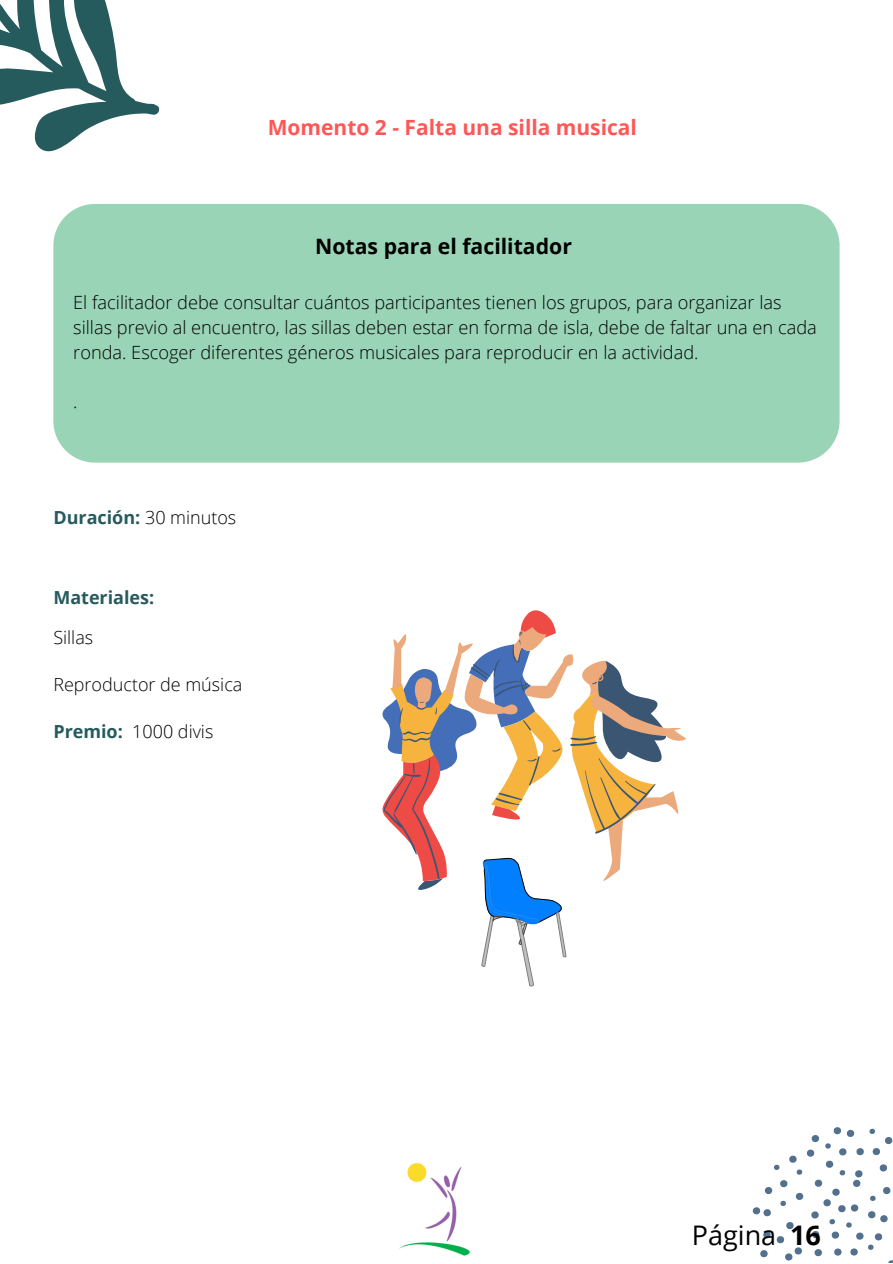
<style>
.page{position:relative;width:893px;height:1264px;background:#fff}
.page>*{position:absolute;margin:0;border:0;box-sizing:border-box;transform-origin:0 0}
.t1{font:27px "Open Sans";color:#000}
.t2{font:700 21.15px "Open Sans";color:#000}
.t3{font:700 21px "Open Sans";color:#ff5757}
.t4{font:300 18.15px/24.8px "Open Sans";color:#000}
.t5{font:300 18px "Open Sans";color:#000}
.t6{font:700 18px "Open Sans";color:#265b5e}
.s1{font-weight:300;color:#000}
.s2{font-weight:700;color:#265b5e}
.s3{font-weight:700}
</style>
<div class="page">
<svg style="left:0;top:0;width:160px;height:152px"></svg>
<svg style="left:752px;top:1127px;width:141px;height:135px"></svg>
<img style="left:399px;top:1163px;width:71px;height:93px">
<div style="left:53px;top:204px;width:786px;height:258px;background:#98d4b5"></div>
<svg style="left:481px;top:898px;width:86px;height:88px"></svg>
<img style="left:540px;top:899px;width:20px;height:22px">
<img style="left:482px;top:890px;width:58px;height:35px">
<svg style="left:418px;top:881px;width:108px;height:9px"></svg>
<svg style="left:521px;top:610px;width:34px;height:17px"></svg>
<svg style="left:382px;top:627px;width:304px;height:187px"></svg>
<svg style="left:383px;top:631px;width:272px;height:248px"></svg>
<p class="t3" style="left:268px;top:113px;width:370px">Momento 2 - Falta una silla musical</p>
<p class="t2" style="left:315px;top:232px;width:258px">Notas para el facilitador</p>
<p class="t4" style="left:73px;top:290px;width:745px">El facilitador debe consultar cuántos participantes tienen los grupos, para organizar las sillas previo al encuentro, las sillas deben estar en forma de isla, debe de faltar una en cada ronda. Escoger diferentes géneros musicales para reproducir en la actividad.</p>
<p class="t4" style="left:73px;top:389px;width:6px">.</p>
<p class="t6" style="left:53px;top:504px;width:184px">Duración: <span class="s1">30 minutos</span></p>
<p class="t6" style="left:53px;top:584px;width:102px">Materiales:</p>
<p class="t5" style="left:53px;top:624px;width:41px">Sillas</p>
<p class="t5" style="left:53px;top:672px;width:190px">Reproductor de música</p>
<p class="t5" style="left:53px;top:719px;width:161px"><span class="s2">Premio:</span> 1000 divis</p>
<h1 class="t1" style="left:691px;top:1216px;width:131px">Página <span class="s3">16</span></h1>
</div>
